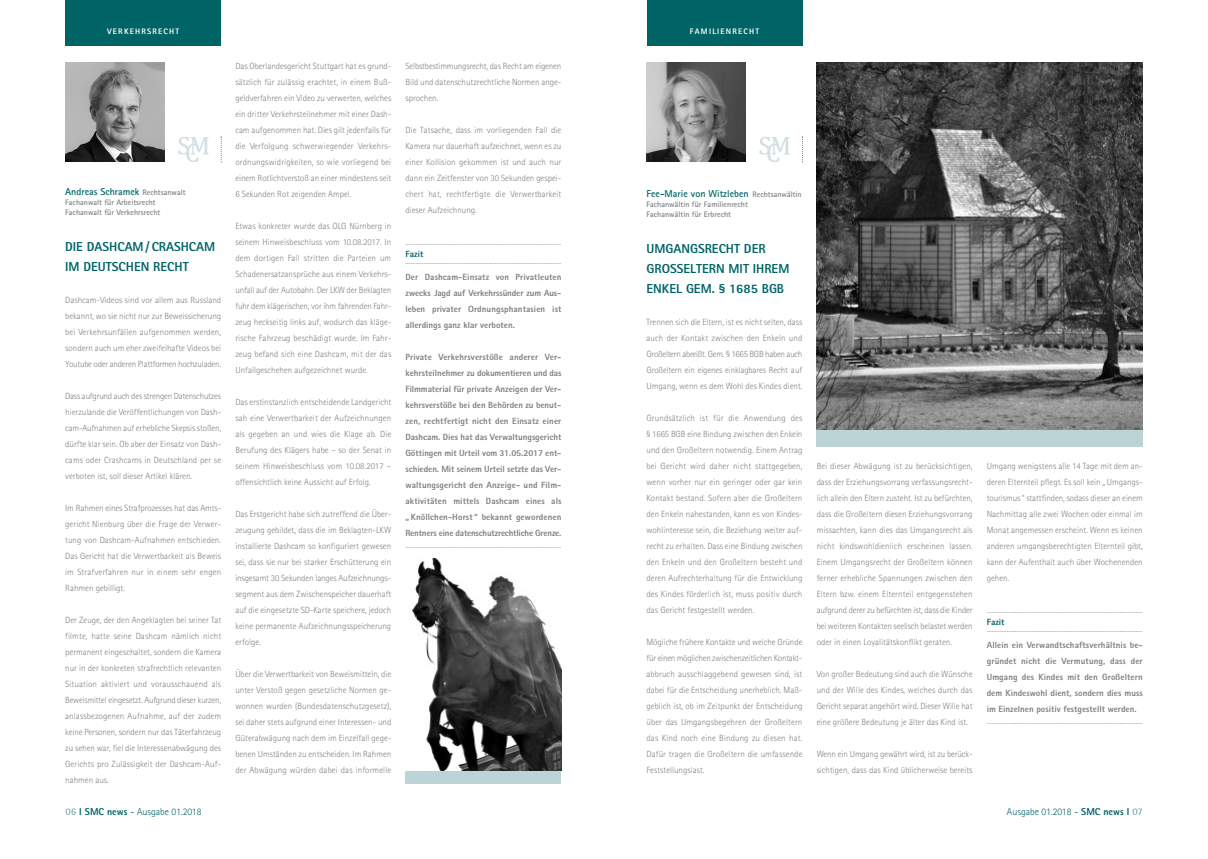
<style>
.page{position:relative;width:1208px;height:859px;background:#fff}
.page>*{position:absolute;margin:0;border:0;box-sizing:border-box;transform-origin:0 0}
.t1{font:800 13px/20px "Rotis Sans Serif";color:#006467}
.t2{font:700 10px "Rotis Sans Serif";color:#006467}
.t3{font:300 10px "Rotis Sans Serif";color:#006467}
.t4{font:300 9px/16px "Rotis Sans Serif";color:#7e8083;text-align:justify}
.t5{font:800 9px/16px "Rotis Sans Serif";color:#7e8083;text-align:justify}
.t6{font:800 9px "Rotis Sans Serif";color:#006467}
.t7{font:700 8px/10px "Rotis Sans Serif";color:#7e8083}
.t8{font:800 8px "Rotis Sans Serif";letter-spacing:.155em;color:#fff}
.s1{font-size:8px;color:#7e8083}
.s2{font-weight:800}
.s3{font-weight:400}
</style>
<div class="page">
<svg style="left:1132px;top:808px;width:10px;height:7px"></svg>
<div style="left:65px;top:0;width:156px;height:45px;background:#006467"></div>
<svg style="left:66px;top:808px;width:10px;height:7px"></svg>
<img style="left:65px;top:62px;width:99px;height:100px">
<img style="left:178px;top:137px;width:31px;height:25px">
<svg style="left:221px;top:137px;width:1px;height:25px"></svg>
<div style="left:405px;top:563px;width:156px;height:221px;background:#bdd4d7"></div>
<img style="left:405px;top:557px;width:156px;height:213px">
<div style="left:646px;top:0;width:156px;height:45px;background:#006467"></div>
<img style="left:646px;top:62px;width:100px;height:100px">
<img style="left:759px;top:137px;width:31px;height:25px">
<svg style="left:802px;top:137px;width:1px;height:25px"></svg>
<div style="left:816px;top:62px;width:326px;height:385px;background:#bdd4d7"></div>
<img style="left:816px;top:62px;width:326px;height:367px">
<p class="t8" style="left:107px;top:29px;width:74px">VERKEHRSRECHT</p>
<p class="t8" style="left:689px;top:29px;width:71px">FAMILIENRECHT</p>
<p class="t2" style="left:65px;top:188px;width:122px">Andreas Schramek <span class="s1">Rechtsanwalt</span></p>
<p class="t7" style="left:65px;top:198px;width:97px;line-height:10.3px">Fachanwalt für Arbeitsrecht<br>Fachanwalt für Verkehrsrecht</p>
<h1 class="t1" style="left:65px;top:238px;width:151px">DIE DASHCAM / CRASHCAM<br>IM DEUTSCHEN RECHT</h1>
<p class="t4" style="left:65px;top:293px;width:157px">Dashcam-Videos sind vor allem aus Russland bekannt, wo sie nicht nur zur Beweissicherung bei Verkehrsunfällen aufgenommen werden, sondern auch um eher zweifelhafte Videos bei Youtube oder anderen Plattformen hochzuladen.</p>
<p class="t4" style="left:65px;top:389px;width:157px">Dass aufgrund auch des strengen Datenschutzes hierzulande die Veröffentlichungen von Dash&shy;cam-Aufnahmen auf erhebliche Skepsis stoßen, dürfte klar sein. Ob aber der Einsatz von Dash&shy;cams oder Crashcams in Deutschland per se verboten ist, soll dieser Artikel klären.</p>
<p class="t4" style="left:65px;top:501px;width:157px">Im Rahmen eines Strafprozesses hat das Amts&shy;gericht Nienburg über die Frage der Verwer&shy;tung von Dashcam-Aufnahmen entschieden.<br>Das Gericht hat die Verwertbarkeit als Beweis im Strafverfahren nur in einem sehr engen Rahmen gebilligt.</p>
<p class="t4" style="left:65px;top:613px;width:157px">Der Zeuge, der den Angeklagten bei seiner Tat filmte, hatte seine Dashcam nämlich nicht permanent eingeschaltet, sondern die Kamera nur in der konkreten strafrechtlich relevanten Situation aktiviert und vorausschauend als Beweismittel eingesetzt. Aufgrund dieser kurzen, anlassbezogenen Aufnahme, auf der zudem keine Personen, sondern nur das Täterfahrzeug zu sehen war, fiel die Interessenabwägung des Gerichts pro Zulässigkeit der Dashcam-Auf&shy;nahmen aus.</p>
<p class="t4" style="left:235px;top:58px;width:157px">Das Oberlandesgericht Stuttgart hat es grund&shy;sätzlich für zulässig erachtet, in einem Buß&shy;geldverfahren ein Video zu verwerten, welches ein dritter Verkehrsteilnehmer mit einer Dash&shy;cam aufgenommen hat. Dies gilt jedenfalls für die Verfolgung schwerwiegender Verkehrs&shy;ordnungswidrigkeiten, so wie vorliegend bei einem Rotlichtverstoß an einer mindestens seit 6 Sekunden Rot zeigenden Ampel.</p>
<p class="t4" style="left:235px;top:218px;width:157px">Etwas konkreter wurde das OLG Nürnberg in seinem Hinweisbeschluss vom 10.08.2017. In dem dortigen Fall stritten die Parteien um Schadenersatzansprüche aus einem Verkehrs&shy;unfall auf der Autobahn. Der LKW der Beklagten fuhr dem klägerischen, vor ihm fahrenden Fahr&shy;zeug heckseitig links auf, wodurch das kläge&shy;rische Fahrzeug beschädigt wurde. Im Fahr&shy;zeug befand sich eine Dashcam, mit der das Unfallgeschehen aufgezeichnet wurde.</p>
<p class="t4" style="left:235px;top:394px;width:157px">Das erstinstanzlich entscheidende Landgericht sah eine Verwertbarkeit der Aufzeichnungen als gegeben an und wies die Klage ab. Die Berufung des Klägers habe – so der Senat in seinem Hinweisbeschluss vom 10.08.2017 – offensichtlich keine Aussicht auf Erfolg.</p>
<p class="t4" style="left:235px;top:506px;width:157px">Das Erstgericht habe sich zutreffend die Über&shy;zeugung gebildet, dass die im Beklagten-LKW installierte Dashcam so konfiguriert gewesen sei, dass sie nur bei starker Erschütterung ein insgesamt 30 Sekunden langes Aufzeichnungs&shy;segment aus dem Zwischenspeicher dauerhaft auf die eingesetzte SD-Karte speichere, jedoch keine permanente Aufzeichnungsspeicherung erfolge.</p>
<p class="t4" style="left:235px;top:666px;width:157px">Über die Verwertbarkeit von Beweismitteln, die unter Verstoß gegen gesetzliche Normen ge&shy;wonnen wurden (Bundesdatenschutzgesetz), sei daher stets aufgrund einer Interessen- und Güterabwägung nach dem im Einzelfall gege&shy;benen Umständen zu entscheiden. Im Rahmen der Abwägung würden dabei das informelle</p>
<p class="t4" style="left:405px;top:58px;width:157px">Selbstbestimmungsrecht, das Recht am eigenen Bild und datenschutzrechtliche Normen ange&shy;sprochen.</p>
<p class="t4" style="left:405px;top:122px;width:157px">Die Tatsache, dass im vorliegenden Fall die Kamera nur dauerhaft aufzeichnet, wenn es zu einer Kollision gekommen ist und auch nur dann ein Zeitfenster von 30 Sekunden gespei&shy;chert hat, rechtfertigte die Verwertbarkeit dieser Aufzeichnung.</p>
<p class="t4" style="left:405px;top:234px;width:157px">..............................................................................................</p>
<p class="t6" style="left:405px;top:250px;width:19px">Fazit</p>
<p class="t4" style="left:405px;top:253px;width:157px">..............................................................................................</p>
<p class="t5" style="left:405px;top:269px;width:157px">Der Dashcam-Einsatz von Privatleuten zwecks Jagd auf Verkehrssünder zum Aus&shy;leben privater Ordnungsphantasien ist allerdings ganz klar verboten.</p>
<p class="t5" style="left:405px;top:349px;width:157px">Private Verkehrsverstöße anderer Ver&shy;kehrsteilnehmer zu dokumentieren und das Filmmaterial für private Anzeigen der Ver&shy;kehrsverstöße bei den Behörden zu benut&shy;zen, rechtfertigt nicht den Einsatz einer Dashcam. Dies hat das Verwaltungsgericht Göttingen mit Urteil vom 31.05.2017 ent&shy;schieden. Mit seinem Urteil setzte das Ver&shy;waltungsgericht den Anzeige- und Film&shy;aktivitäten mittels Dashcam eines als „ Knöllchen-Horst “ bekannt gewordenen Rentners eine datenschutzrechtliche Grenze.</p>
<p class="t4" style="left:405px;top:537px;width:157px">..............................................................................................</p>
<p class="t2" style="left:646px;top:190px;width:157px">Fee-Marie von Witzleben <span class="s1">Rechtsanwältin</span></p>
<p class="t7" style="left:646px;top:200px;width:103px">Fachanwältin für Familienrecht<br>Fachanwältin für Erbrecht</p>
<h1 class="t1" style="left:646px;top:239px;width:144px">UMGANGSRECHT DER<br>GROSSELTERN MIT IHREM<br>ENKEL GEM. § 1685 BGB</h1>
<p class="t4" style="left:646px;top:314px;width:157px">Trennen sich die Eltern, ist es nicht selten, dass auch der Kontakt zwischen den Enkeln und Großeltern abreißt. Gem. § 1665 BGB haben auch Großeltern ein eigenes einklagbares Recht auf Umgang, wenn es dem Wohl des Kindes dient.</p>
<p class="t4" style="left:646px;top:410px;width:157px">Grundsätzlich ist für die Anwendung des § 1665 BGB eine Bindung zwischen den Enkeln und den Großeltern notwendig. Einem Antrag bei Gericht wird daher nicht stattgegeben, wenn vorher nur ein geringer oder gar kein Kontakt bestand. Sofern aber die Großeltern den Enkeln nahestanden, kann es von Kindes&shy;wohlinteresse sein, die Beziehung weiter auf&shy;recht zu erhalten. Dass eine Bindung zwischen den Enkeln und den Großeltern besteht und deren Aufrechterhaltung für die Entwicklung des Kindes förderlich ist, muss positiv durch das Gericht festgestellt werden.</p>
<p class="t4" style="left:646px;top:634px;width:157px">Mögliche frühere Kontakte und welche Gründe für einen möglichen zwischenzeitlichen Kontakt&shy;abbruch ausschlaggebend gewesen sind, ist dabei für die Entscheidung unerheblich. Maß&shy;geblich ist, ob im Zeitpunkt der Entscheidung über das Umgangsbegehren der Großeltern das Kind noch eine Bindung zu diesen hat.<br>Dafür tragen die Großeltern die umfassende Feststellungslast.</p>
<p class="t4" style="left:816px;top:459px;width:157px">Bei dieser Abwägung ist zu berücksichtigen, dass der Erziehungsvorrang verfassungsrecht&shy;lich allein den Eltern zusteht. Ist zu befürchten, dass die Großeltern diesen Erziehungsvorrang missachten, kann dies das Umgangsrecht als nicht kindswohldienlich erscheinen lassen.<br>Einem Umgangsrecht der Großeltern können ferner erhebliche Spannungen zwischen den Eltern bzw. einem Elternteil entgegenstehen aufgrund derer zu befürchten ist, dass die Kinder bei weiteren Kontakten seelisch belastet werden oder in einen Loyalitätskonflikt geraten.</p>
<p class="t4" style="left:816px;top:667px;width:157px">Von großer Bedeutung sind auch die Wünsche und der Wille des Kindes, welches durch das Gericht separat angehört wird. Dieser Wille hat eine größere Bedeutung je älter das Kind ist.</p>
<p class="t4" style="left:816px;top:747px;width:157px">Wenn ein Umgang gewährt wird, ist zu berück&shy;sichtigen, dass das Kind üblicherweise bereits</p>
<p class="t4" style="left:986px;top:459px;width:157px">Umgang wenigstens alle 14 Tage mit dem an&shy;deren Elternteil pflegt. Es soll kein „ Umgangs&shy;tourismus“ stattfinden, sodass dieser an einem Nachmittag alle zwei Wochen oder einmal im Monat angemessen erscheint. Wenn es keinen anderen umgangsberechtigten Elternteil gibt, kann der Aufenthalt auch über Wochenenden gehen.</p>
<p class="t4" style="left:986px;top:603px;width:157px">..............................................................................................</p>
<p class="t6" style="left:986px;top:619px;width:19px">Fazit</p>
<p class="t4" style="left:986px;top:622px;width:157px">..............................................................................................</p>
<p class="t5" style="left:986px;top:638px;width:157px">Allein ein Verwandtschaftsverhältnis be&shy;gründet nicht die Vermutung, dass der Umgang des Kindes mit den Großeltern dem Kindeswohl dient, sondern dies muss im Einzelnen positiv festgestellt werden.</p>
<p class="t4" style="left:986px;top:714px;width:157px">..............................................................................................</p>
<p class="t3" style="left:79px;top:808px;width:124px"><span class="s2">I SMC news</span> <span class="s3">-</span> Ausgabe 01.2018</p>
<p class="t3" style="left:1007px;top:808px;width:124px">Ausgabe 01.2018 <span class="s3">-</span> <span class="s2">SMC news I</span></p>
</div>
